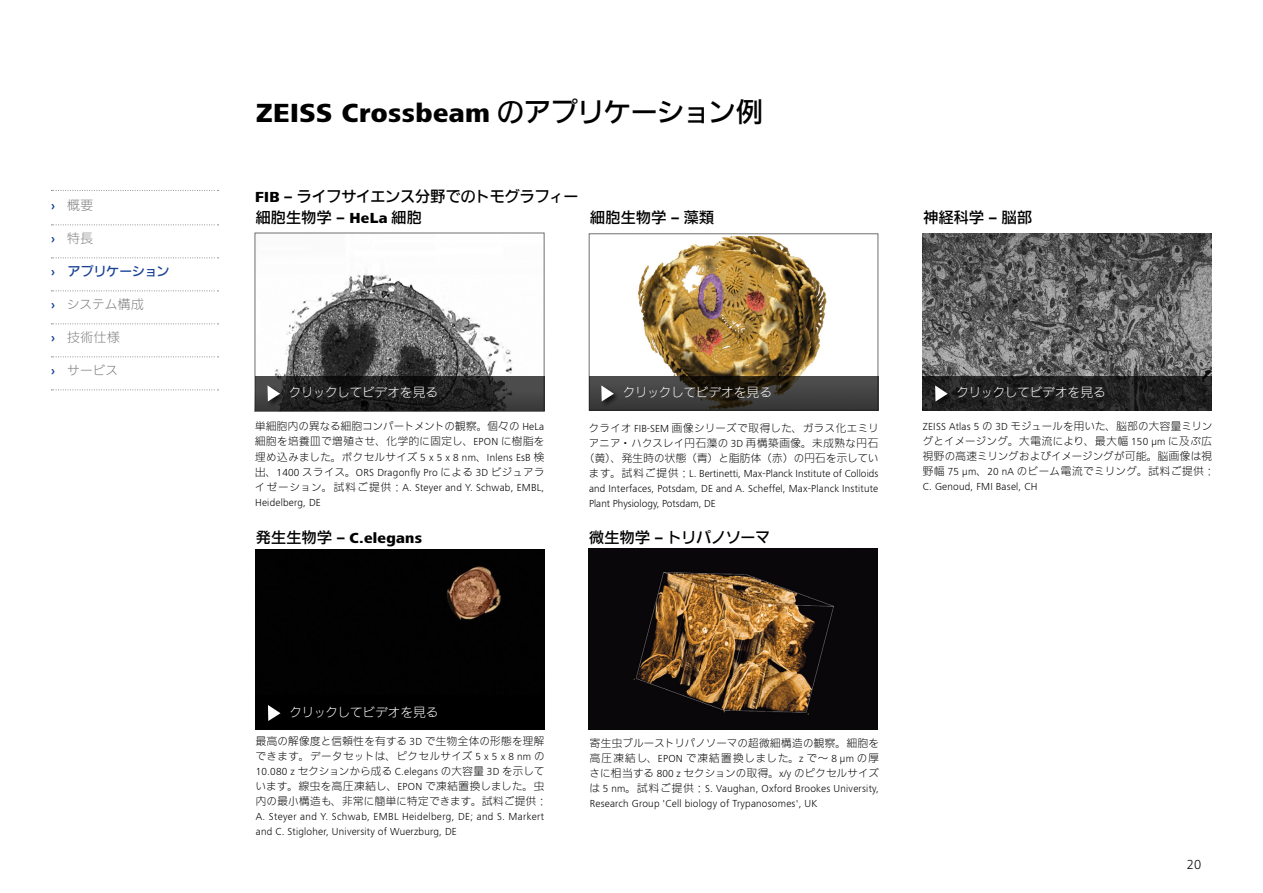
<style>
.page{position:relative;width:1263px;height:893px;background:#fff}
.page>*{position:absolute;margin:0;border:0;box-sizing:border-box;transform-origin:0 0}
.t1{font:800 27px "ZEISS Frutiger Next W1 G";letter-spacing:.02em;color:#000}
.t2{font:500 15px "Iwa N Go Pro";letter-spacing:.005em;color:#000}
.t3{font:800 15px "ZEISS Frutiger Next W1 G";letter-spacing:.02em;color:#000}
.t4{font:300 13.5px "ZEISS Frutiger Next W1 G";color:#000}
.t5{font:300 12.75px "Iwa N Go Pro";letter-spacing:-.035em;color:#fff}
.t6{font:300 12.75px "Iwa N Go Pro";letter-spacing:.02em;color:#7c7b7b}
.t7{font:500 12.75px "Iwa N Go Pro";letter-spacing:.005em;color:#164194}
.t8{font:300 10.5px/15px "Iwa N Go Pro";letter-spacing:.035em;color:#000}
.t9{font:300 10.5px/15px "ZEISS Frutiger Next W1 G";letter-spacing:.02em;color:#000;text-align:justify}
.s1{font-family:"ZEISS Frutiger Next W1 G";font-weight:700;color:#164194}
.s2{font-family:"ZEISS Frutiger Next W1 G";font-weight:700}
.s3{font-family:"Iwa N Go Pro";font-weight:500}
.s4{font-family:"ZEISS Frutiger Next W1 G";font-weight:800}
.s5{font-family:"ZEISS Frutiger Next W1 G"}
.s6{font-family:"Iwa N Go Pro"}
</style>
<div class="page">
<img style="left:923px;top:233px;width:289px;height:143px">
<img style="left:638px;top:236px;width:189px;height:140px">
<img style="left:589px;top:549px;width:289px;height:181px">
<div style="left:255px;top:550px;width:289px;height:180px;background:#020202"></div>
<img style="left:274px;top:270px;width:238px;height:106px">
<div style="left:255px;top:233px;width:289px;height:179px;border:1px solid #706f6f"></div>
<svg style="left:255px;top:376px;width:289px;height:34px;background:#262626"></svg>
<div style="left:266px;top:384px;width:21px;height:25px;background:#000;opacity:.75"></div>
<svg style="left:267px;top:385px;width:13px;height:18px"></svg>
<svg style="left:589px;top:376px;width:289px;height:34px;background:#393734"></svg>
<div style="left:600px;top:384px;width:21px;height:25px;background:#000;opacity:.75"></div>
<svg style="left:601px;top:385px;width:13px;height:16px"></svg>
<svg style="left:923px;top:376px;width:289px;height:34px;background:#202020"></svg>
<div style="left:933px;top:384px;width:22px;height:25px;background:#000;opacity:.75"></div>
<svg style="left:935px;top:385px;width:13px;height:16px"></svg>
<div style="left:256px;top:696px;width:289px;height:34px;background:#000"></div>
<svg style="left:268px;top:705px;width:12px;height:16px"></svg>
<svg style="left:51px;top:190px;width:168px;height:1px"></svg>
<svg style="left:51px;top:224px;width:168px;height:1px"></svg>
<svg style="left:51px;top:257px;width:168px;height:1px"></svg>
<svg style="left:51px;top:290px;width:168px;height:1px"></svg>
<svg style="left:51px;top:323px;width:168px;height:1px"></svg>
<svg style="left:51px;top:356px;width:168px;height:1px"></svg>
<svg style="left:51px;top:389px;width:168px;height:1px"></svg>
<p class="t6" style="left:51px;top:196px;width:44px"><span class="s1">›</span> 概要</p>
<p class="t6" style="left:51px;top:229px;width:44px"><span class="s1">›</span> 特長</p>
<p class="t7" style="left:51px;top:262px;width:120px"><span class="s2">›</span> アプリケーション</p>
<p class="t6" style="left:51px;top:295px;width:94px"><span class="s1">›</span> システム構成</p>
<p class="t6" style="left:51px;top:328px;width:70px"><span class="s1">›</span> 技術仕様</p>
<p class="t6" style="left:51px;top:361px;width:69px"><span class="s1">›</span> サービス</p>
<h1 class="t1" style="left:256px;top:93px;width:508px">ZEISS Crossbeam <span class="s3">のアプリケーション例</span></h1>
<h2 class="t2" style="left:255px;top:185px;width:325px"><span class="s4">FIB –</span> ライフサイエンス分野でのトモグラフィー</h2>
<h2 class="t2" style="left:256px;top:206px;width:168px">細胞生物学 <span class="s4">– HeLa</span> 細胞</h2>
<h2 class="t2" style="left:590px;top:206px;width:126px">細胞生物学 <span class="s4">–</span> 藻類</h2>
<h2 class="t2" style="left:923px;top:206px;width:110px">神経科学 <span class="s4">–</span> 脳部</h2>
<p class="t5" style="left:289px;top:384px;width:151px">クリックしてビデオを見る</p>
<p class="t5" style="left:623px;top:383px;width:151px">クリックしてビデオを見る</p>
<p class="t5" style="left:956px;top:383px;width:151px">クリックしてビデオを見る</p>
<p class="t8" style="left:255px;top:418px;width:291px;text-align:justify">単細胞内の異なる細胞コンパートメントの観察。個々の <span class="s5">HeLa</span>細胞を培養皿で増殖させ、化学的に固定し、<span class="s5">EPON</span> に樹脂を埋め込みました。ボクセルサイズ <span class="s5">5 x 5 x 8 nm</span>、<span class="s5">Inlens EsB</span> 検</p>
<p class="t9" style="left:255px;top:464px;width:291px"><span class="s6">出、</span>1400 <span class="s6">スライス。</span>ORS Dragonfly Pro <span class="s6">による</span> 3D <span class="s6">ビジュアライゼーション。試料ご提供：</span>A. Steyer and Y. Schwab, EMBL, Heidelberg, DE</p>
<h2 class="t3" style="left:256px;top:527px;width:168px"><span class="s3">発生生物学</span> – C.elegans</h2>
<h2 class="t2" style="left:589px;top:526px;width:182px">微生物学 <span class="s4">–</span> トリパノソーマ</h2>
<p class="t8" style="left:584px;top:420px;width:296px;text-align:center">クライオ <span class="s5">FIB-SEM</span> 画像シリーズで取得した、ガラス化エミリアニア・ハクスレイ円石藻の <span class="s5">3D</span> 再構築画像。未成熟な円石（黄）、発生時の状態（青）と脂肪体（赤）の円石を示してい</p>
<p class="t9" style="left:589px;top:465px;width:291px"><span class="s6">ます。試料ご提供：</span>L. Bertinetti, Max-Planck Institute of Colloids and Interfaces, Potsdam, DE and A. Scheffel, Max-Planck Institute Plant Physiology, Potsdam, DE</p>
<p class="t8" style="left:923px;top:417px;width:293px"><span class="s5">ZEISS Atlas 5</span> の <span class="s5">3D</span> モジュールを用いた、脳部の大容量ミリングとイメージング。大電流により、最大幅 <span class="s5">150 µm</span> に及ぶ広視野の高速ミリングおよびイメージングが可能。脳画像は視野幅 <span class="s5">75 µm</span>、<span class="s5">20 nA</span> のビーム電流でミリング。試料ご提供：</p>
<p class="t9" style="left:923px;top:478px;width:116px">C. Genoud, FMI Basel, CH</p>
<p class="t5" style="left:289px;top:703px;width:151px">クリックしてビデオを見る</p>
<p class="t8" style="left:256px;top:733px;width:290px">最高の解像度と信頼性を有する <span class="s5">3D</span> で生物全体の形態を理解できます。データセットは、ピクセルサイズ <span class="s5">5 x 5 x 8 nm</span> の</p>
<p class="t9" style="left:256px;top:763px;width:290px">10.080 z <span class="s6">セクションから成る</span> C.elegans <span class="s6">の大容量</span> 3D <span class="s6">を示して</span></p>
<p class="t8" style="left:255px;top:778px;width:293px">います。線虫を高圧凍結し、<span class="s5">EPON</span> で凍結置換しました。虫内の最小構造も、非常に簡単に特定できます。試料ご提供：</p>
<p class="t9" style="left:256px;top:808px;width:290px">A. Steyer and Y. Schwab, EMBL Heidelberg, DE; and S. Markert and C. Stigloher, University of Wuerzburg, DE</p>
<p class="t8" style="left:589px;top:735px;width:291px;text-align:justify">寄生虫ブルーストリパノソーマの超微細構造の観察。細胞を高圧凍結し、<span class="s5">EPON</span> で凍結置換しました。<span class="s5">z</span> で～ <span class="s5">8 µm</span> の厚さに相当する <span class="s5">800 z</span> セクションの取得。<span class="s5">x/y</span> のピクセルサイズ</p>
<p class="t9" style="left:589px;top:780px;width:291px"><span class="s6">は</span> 5 nm<span class="s6">。試料ご提供：</span>S. Vaughan, Oxford Brookes University,<br>Research Group 'Cell biology of Trypanosomes', UK</p>
<p class="t4" style="left:1187px;top:855px;width:16px">20</p>
</div>
